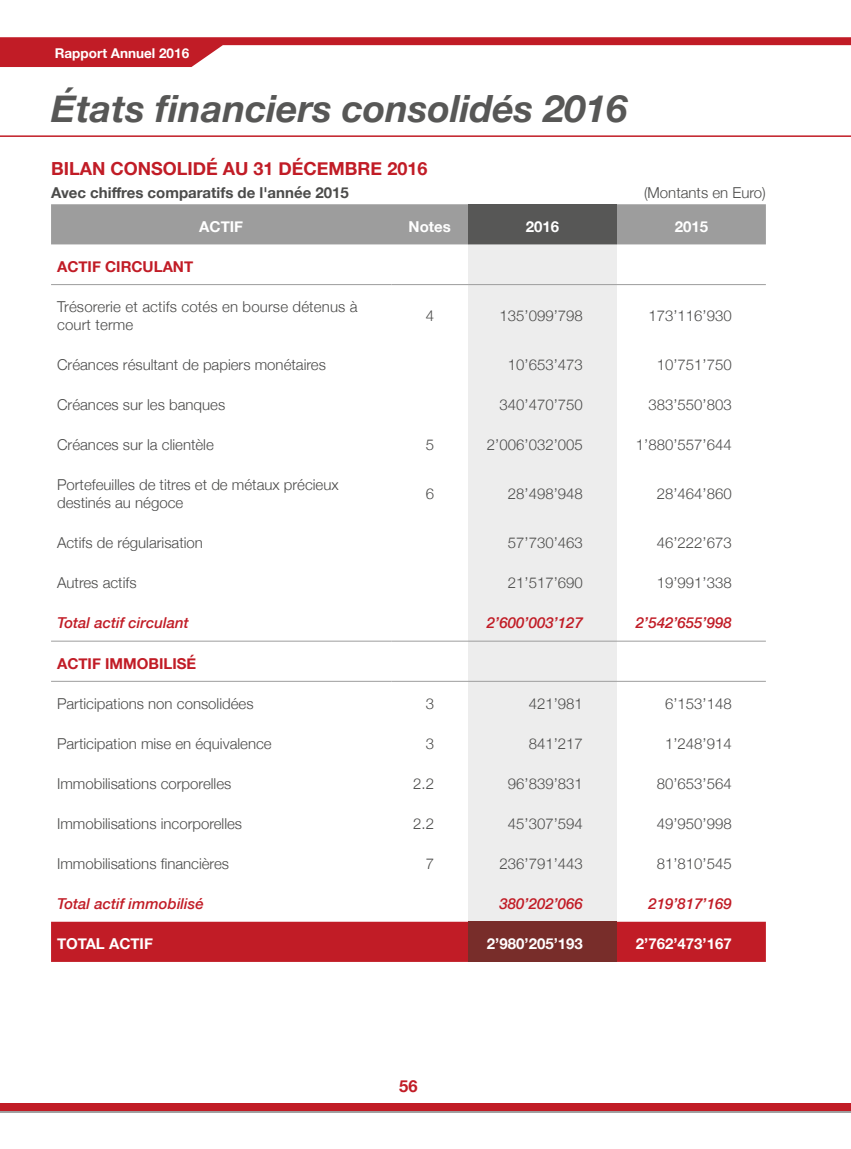
<style>
.page{position:relative;width:851px;height:1149px;background:#fff}
.page>*{position:absolute;margin:0;border:0;box-sizing:border-box;transform-origin:0 0}
.t1{font:italic 700 37.5px "Helvetica Neue";color:#575756}
.t2{font:700 18px "Helvetica Neue";color:#c11c26}
.t3{font:700 16.5px "Helvetica Neue";color:#c11c26}
.t4{font:300 15px/18px "Helvetica Neue";color:#4b4b4a}
.t5{font:italic 500 15px "Helvetica Neue";color:#c11c26}
.t6{font:700 15px "Helvetica Neue";color:#fff}
.t7{font:700 15px "Helvetica Neue";color:#4b4b4a}
.t8{font:700 15px "Helvetica Neue";color:#c11c26}
.t9{font:700 13.5px "Helvetica Neue";color:#fff}
</style>
<div class="page">
<svg style="left:0;top:37px;width:850px;height:30px"></svg>
<hr style="left:0;top:1110px;width:850px;height:2px;background:#9d9d9d">
<div style="left:0;top:1102px;width:850px;height:8px;background:#c11c26"></div>
<div style="left:51px;top:204px;width:714px;height:40px;background:#9d9d9d"></div>
<div style="left:468px;top:204px;width:149px;height:40px;background:#575756"></div>
<div style="left:468px;top:244px;width:149px;height:677px;background:#ededed"></div>
<div style="left:51px;top:921px;width:714px;height:40px;background:#c11c26"></div>
<div style="left:468px;top:921px;width:149px;height:40px;background:#782d2a"></div>
<hr style="left:51px;top:640px;width:340px;height:1px;background:#9d9d9d">
<hr style="left:391px;top:640px;width:77px;height:1px;background:#9d9d9d">
<hr style="left:468px;top:640px;width:149px;height:1px;background:#9d9d9d">
<hr style="left:617px;top:640px;width:148px;height:1px;background:#9d9d9d">
<hr style="left:51px;top:680px;width:340px;height:1px;background:#9d9d9d">
<hr style="left:391px;top:680px;width:77px;height:1px;background:#9d9d9d">
<hr style="left:468px;top:680px;width:149px;height:1px;background:#9d9d9d">
<hr style="left:617px;top:680px;width:148px;height:1px;background:#9d9d9d">
<hr style="left:51px;top:284px;width:340px;height:1px;background:#9d9d9d">
<hr style="left:391px;top:284px;width:77px;height:1px;background:#9d9d9d">
<hr style="left:468px;top:284px;width:149px;height:1px;background:#9d9d9d">
<hr style="left:617px;top:284px;width:148px;height:1px;background:#9d9d9d">
<hr style="left:0;top:135px;width:850px;height:2px;background:#c11c26">
<p class="t9" style="left:55px;top:43px;width:136px">Rapport Annuel 2016</p>
<h1 class="t1" style="left:51px;top:79px;width:577px">États financiers consolidés 2016</h1>
<p class="t2" style="left:51px;top:154px;width:378px">BILAN CONSOLIDÉ AU 31 DÉCEMBRE 2016</p>
<p class="t7" style="left:51px;top:180px;width:299px">Avec chiffres comparatifs de l'année 2015</p>
<p class="t4" style="left:644px;top:182px;width:123px">(Montants en Euro)</p>
<p class="t6" style="left:199px;top:214px;width:45px">ACTIF</p>
<p class="t6" style="left:408px;top:214px;width:44px">Notes</p>
<p class="t6" style="left:525px;top:214px;width:35px">2016</p>
<p class="t6" style="left:674px;top:214px;width:35px">2015</p>
<p class="t8" style="left:57px;top:254px;width:138px">ACTIF CIRCULANT</p>
<p class="t4" style="left:57px;top:296px;width:302px">Trésorerie et actifs cotés en bourse détenus à court terme</p>
<p class="t4" style="left:425px;top:305px;width:10px">4</p>
<p class="t4" style="left:499px;top:305px;width:85px">135’099’798</p>
<p class="t4" style="left:648px;top:305px;width:85px">173’116’930</p>
<p class="t4" style="left:57px;top:354px;width:270px">Créances résultant de papiers monétaires</p>
<p class="t4" style="left:507px;top:354px;width:77px">10’653’473</p>
<p class="t4" style="left:656px;top:354px;width:77px">10’751’750</p>
<p class="t4" style="left:57px;top:394px;width:170px">Créances sur les banques</p>
<p class="t4" style="left:499px;top:394px;width:85px">340’470’750</p>
<p class="t4" style="left:648px;top:394px;width:85px">383’550’803</p>
<p class="t4" style="left:57px;top:434px;width:158px">Créances sur la clientèle</p>
<p class="t4" style="left:425px;top:434px;width:10px">5</p>
<p class="t4" style="left:487px;top:434px;width:97px">2’006’032’005</p>
<p class="t4" style="left:635px;top:434px;width:97px">1’880’557’644</p>
<p class="t4" style="left:57px;top:474px;width:283px">Portefeuilles de titres et de métaux précieux destinés au négoce</p>
<p class="t4" style="left:425px;top:483px;width:10px">6</p>
<p class="t4" style="left:507px;top:483px;width:77px">28’498’948</p>
<p class="t4" style="left:656px;top:483px;width:77px">28’464’860</p>
<p class="t4" style="left:57px;top:532px;width:147px">Actifs de régularisation</p>
<p class="t4" style="left:507px;top:532px;width:77px">57’730’463</p>
<p class="t4" style="left:656px;top:532px;width:77px">46’222’673</p>
<p class="t4" style="left:57px;top:572px;width:81px">Autres actifs</p>
<p class="t4" style="left:507px;top:572px;width:77px">21’517’690</p>
<p class="t4" style="left:656px;top:572px;width:77px">19’991’338</p>
<p class="t5" style="left:57px;top:610px;width:133px">Total actif circulant</p>
<p class="t5" style="left:487px;top:610px;width:97px">2’600’003’127</p>
<p class="t5" style="left:635px;top:610px;width:97px">2’542’655’998</p>
<p class="t8" style="left:57px;top:651px;width:141px">ACTIF IMMOBILISÉ</p>
<p class="t4" style="left:57px;top:693px;width:198px">Participations non consolidées</p>
<p class="t4" style="left:425px;top:693px;width:10px">3</p>
<p class="t4" style="left:528px;top:693px;width:56px">421’981</p>
<p class="t4" style="left:665px;top:693px;width:68px">6’153’148</p>
<p class="t4" style="left:57px;top:733px;width:216px">Participation mise en équivalence</p>
<p class="t4" style="left:425px;top:733px;width:10px">3</p>
<p class="t4" style="left:528px;top:733px;width:56px">841’217</p>
<p class="t4" style="left:665px;top:733px;width:68px">1’248’914</p>
<p class="t4" style="left:57px;top:773px;width:176px">Immobilisations corporelles</p>
<p class="t4" style="left:413px;top:773px;width:22px">2.2</p>
<p class="t4" style="left:507px;top:773px;width:77px">96’839’831</p>
<p class="t4" style="left:656px;top:773px;width:77px">80’653’564</p>
<p class="t4" style="left:57px;top:813px;width:187px">Immobilisations incorporelles</p>
<p class="t4" style="left:413px;top:813px;width:22px">2.2</p>
<p class="t4" style="left:507px;top:813px;width:77px">45’307’594</p>
<p class="t4" style="left:656px;top:813px;width:77px">49’950’998</p>
<p class="t4" style="left:57px;top:853px;width:173px">Immobilisations financières</p>
<p class="t4" style="left:425px;top:853px;width:10px">7</p>
<p class="t4" style="left:499px;top:853px;width:85px">236’791’443</p>
<p class="t4" style="left:656px;top:853px;width:77px">81’810’545</p>
<p class="t5" style="left:57px;top:890px;width:148px">Total actif immobilisé</p>
<p class="t5" style="left:499px;top:890px;width:85px">380’202’066</p>
<p class="t5" style="left:648px;top:890px;width:85px">219’817’169</p>
<p class="t6" style="left:57px;top:931px;width:97px">TOTAL ACTIF</p>
<p class="t6" style="left:487px;top:931px;width:97px">2’980’205’193</p>
<p class="t6" style="left:635px;top:931px;width:97px">2’762’473’167</p>
<p class="t3" style="left:399px;top:1072px;width:20px">56</p>
</div>
